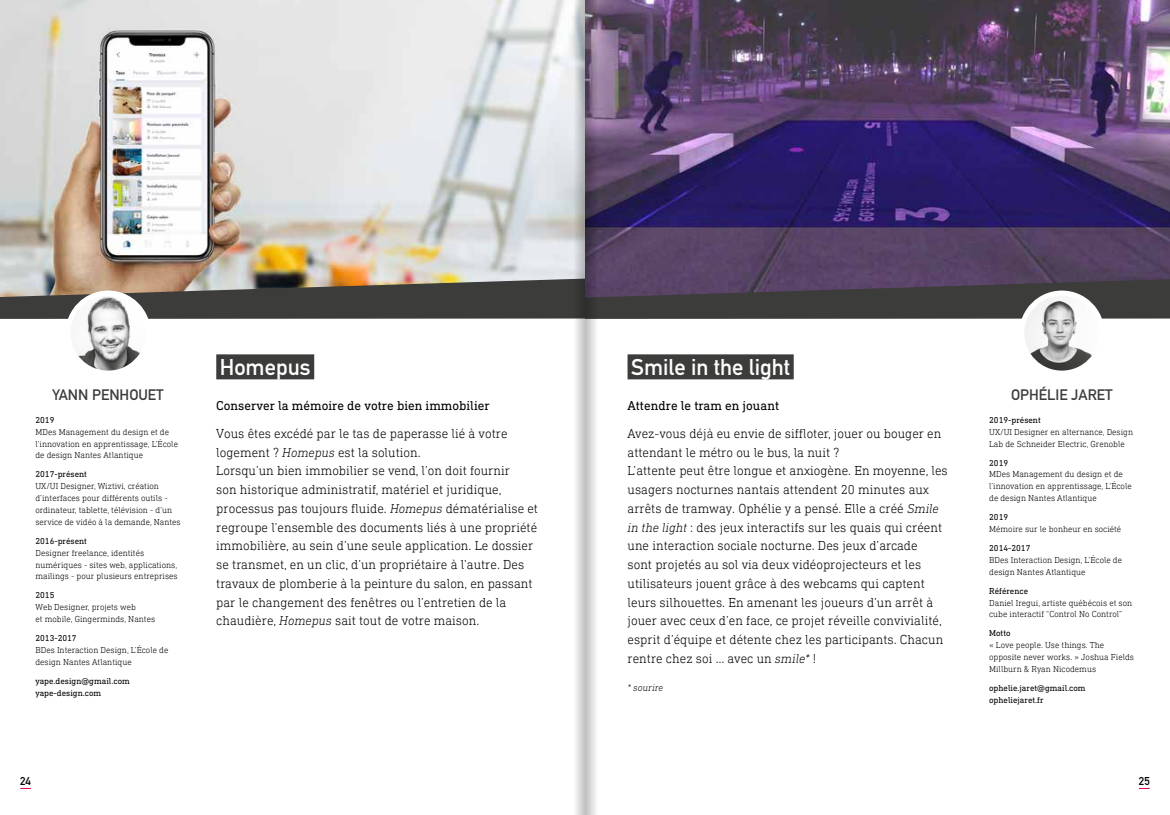
<style>
.page{position:relative;width:1170px;height:815px;background:#fff}
.page>*{position:absolute;margin:0;border:0;box-sizing:border-box;transform-origin:0 0}
.t1{font:700 22.5px "DIN Alternate";color:#fff}
.t2{font:700 15px "DIN Alternate";color:#3c3c3b}
.t3{font:300 13.12px/18.8px "DIN Next Slab W04";color:#000}
.t4{font:13.12px "DIN Next Slab W04";color:#000}
.t5{font:700 11.25px "DIN Alternate";color:#000}
.t6{font:italic 300 10px "DIN Next Slab W04";color:#000}
.t7{font:300 8.75px/11.9px "DIN Next Slab W04";color:#000}
.t8{font:8.75px/11.9px "DIN Next Slab W04";color:#000}
.s1{font-style:italic}
</style>
<div class="page">
<img style="left:0;top:0;width:1169px;height:279px">
<div style="left:627px;top:354px;width:166px;height:25px;background:#3c3c3b"></div>
<div style="left:216px;top:354px;width:98px;height:25px;background:#3c3c3b"></div>
<svg style="left:0;top:279px;width:1169px;height:40px"></svg>
<img style="left:68px;top:293px;width:80px;height:80px;border-radius:40px">
<div style="left:66px;top:291px;width:85px;height:85px;border:5px solid #fff;border-radius:50%"></div>
<img style="left:1022px;top:293px;width:78px;height:77px">
<div style="left:1019px;top:291px;width:85px;height:85px;border:5px solid #fff;border-radius:50%"></div>
<svg style="left:572px;top:0;width:25px;height:815px"></svg>
<p class="t2" style="left:52px;top:384px;width:113px">YANN PENHOUET</p>
<p class="t8" style="left:35px;top:414px;width:20px">2019</p>
<p class="t7" style="left:35px;top:426px;width:144px">MDes Management du design et de l’innovation en apprentissage, L’École de design Nantes Atlantique</p>
<p class="t8" style="left:35px;top:468px;width:53px">2017-présent</p>
<p class="t7" style="left:35px;top:480px;width:147px">UX/UI Designer, Wiztivi, création d’interfaces pour différents outils - ordinateur, tablette, télévision - d’un service de vidéo à la demande, Nantes</p>
<p class="t8" style="left:35px;top:535px;width:53px">2016-présent</p>
<p class="t7" style="left:35px;top:547px;width:144px">Designer freelance, identités numériques - sites web, applications, mailings - pour plusieurs entreprises</p>
<p class="t8" style="left:35px;top:589px;width:20px">2015</p>
<p class="t7" style="left:35px;top:601px;width:121px">Web Designer, projets web<br>et mobile, Gingerminds, Nantes</p>
<p class="t8" style="left:35px;top:632px;width:43px">2013-2017</p>
<p class="t7" style="left:35px;top:644px;width:134px">BDes Interaction Design, L’École de design Nantes Atlantique</p>
<p class="t8" style="left:35px;top:675px;width:96px">yape.design@gmail.com yape-design.com</p>
<h1 class="t1" style="left:220px;top:350px;width:92px">Homepus</h1>
<p class="t4" style="left:216px;top:398px;width:275px">Conserver la mémoire de votre bien immobilier</p>
<p class="t3" style="left:216px;top:424px;width:323px">Vous êtes excédé par le tas de paperasse lié à votre logement ? <span class="s1">Homepus</span> est la solution.<br>Lorsqu’un bien immobilier se vend, l’on doit fournir<br>son historique administratif, matériel et juridique, processus pas toujours fluide. <span class="s1">Homepus</span> dématérialise et regroupe l’ensemble des documents liés à une propriété immobilière, au sein d’une seule application. Le dossier se transmet, en un clic, d’un propriétaire à l’autre. Des travaux de plomberie à la peinture du salon, en passant par le changement des fenêtres ou l’entretien de la chaudière, <span class="s1">Homepus</span> sait tout de votre maison.</p>
<h1 class="t1" style="left:631px;top:350px;width:161px">Smile in the light</h1>
<p class="t4" style="left:627px;top:398px;width:153px">Attendre le tram en jouant</p>
<p class="t3" style="left:627px;top:424px;width:322px">Avez-vous déjà eu envie de siffloter, jouer ou bouger en attendant le métro ou le bus, la nuit ?<br>L’attente peut être longue et anxiogène. En moyenne, les usagers nocturnes nantais attendent 20 minutes aux arrêts de tramway. Ophélie y a pensé. Elle a créé <span class="s1">Smile in the light</span> : des jeux interactifs sur les quais qui créent une interaction sociale nocturne. Des jeux d’arcade<br>sont projetés au sol via deux vidéoprojecteurs et les utilisateurs jouent grâce à des webcams qui captent leurs silhouettes. En amenant les joueurs d’un arrêt à jouer avec ceux d’en face, ce projet réveille convivialité, esprit d’équipe et détente chez les participants. Chacun rentre chez soi … avec un <span class="s1">smile*</span> !</p>
<p class="t6" style="left:627px;top:682px;width:37px">* sourire</p>
<p class="t2" style="left:1010px;top:384px;width:103px">OPHÉLIE JARET</p>
<p class="t8" style="left:989px;top:414px;width:53px">2019-présent</p>
<p class="t7" style="left:989px;top:426px;width:145px">UX/UI Designer en alternance, Design<br>Lab de Schneider Electric, Grenoble</p>
<p class="t8" style="left:989px;top:456px;width:20px">2019</p>
<p class="t7" style="left:989px;top:468px;width:144px">MDes Management du design et de l’innovation en apprentissage, L’École de design Nantes Atlantique</p>
<p class="t8" style="left:989px;top:511px;width:20px">2019</p>
<p class="t7" style="left:989px;top:523px;width:134px">Mémoire sur le bonheur en société</p>
<p class="t8" style="left:989px;top:542px;width:43px">2014-2017</p>
<p class="t7" style="left:989px;top:554px;width:134px">BDes Interaction Design, L’École de design Nantes Atlantique</p>
<p class="t8" style="left:989px;top:585px;width:40px">Référence</p>
<p class="t7" style="left:989px;top:597px;width:145px">Daniel Iregui, artiste québécois et son cube interactif “Control No Control”</p>
<p class="t8" style="left:989px;top:627px;width:23px">Motto</p>
<p class="t7" style="left:989px;top:639px;width:146px">« Love people. Use things. The opposite never works. » Joshua Fields<br>Millburn &amp; Ryan Nicodemus</p>
<p class="t8" style="left:989px;top:682px;width:98px">ophelie.jaret@gmail.com opheliejaret.fr</p>
<p class="t5" style="left:20px;top:772px;width:12px">24</p>
<p class="t5" style="left:1138px;top:772px;width:12px">25</p>
</div>
